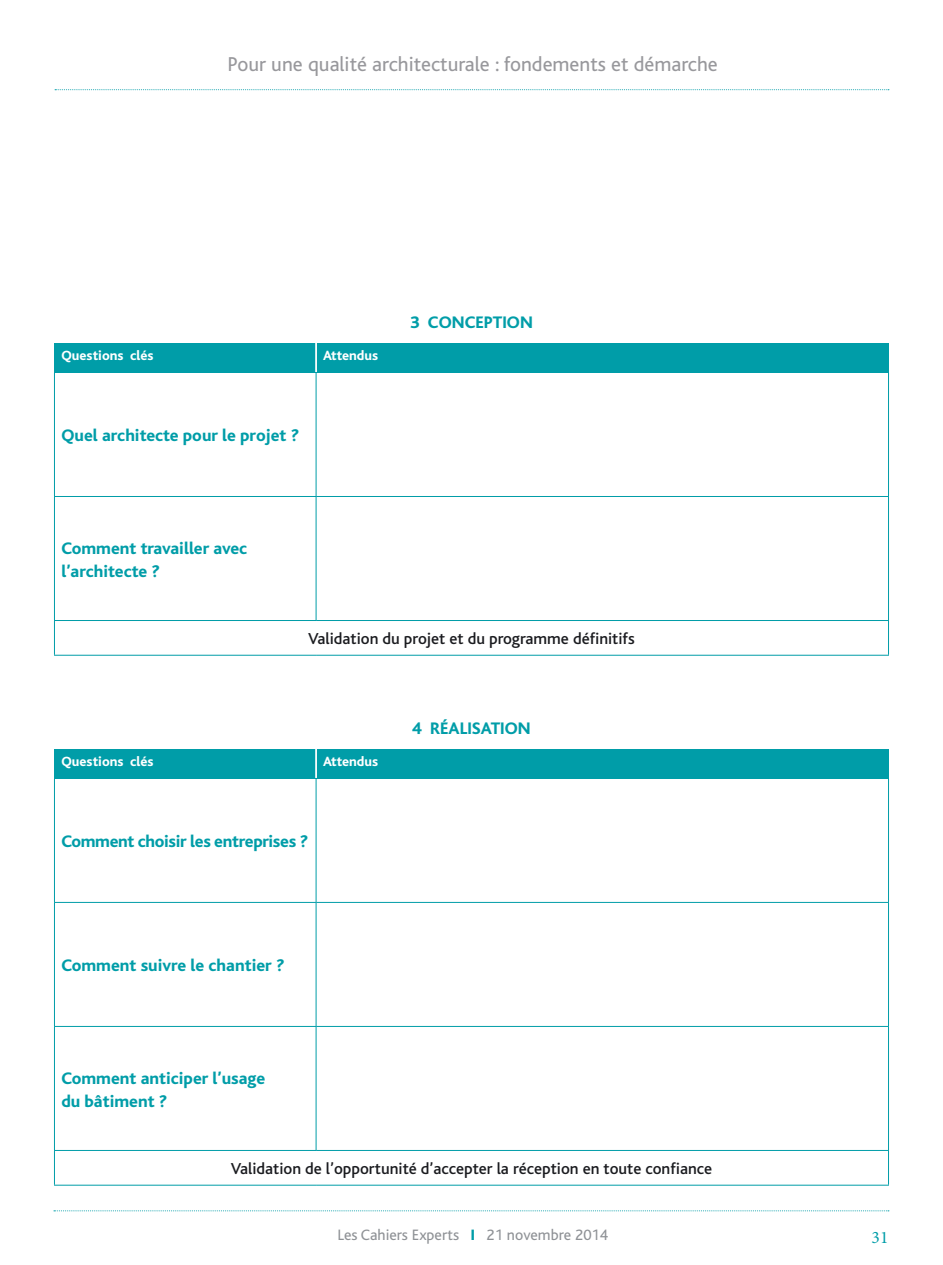
<style>
.page{position:relative;width:943px;height:1265px;background:#fff}
.page>*{position:absolute;margin:0;border:0;box-sizing:border-box;transform-origin:0 0}
.t1{font:21px "Bliss";color:#98989c}
.t2{font:800 17.5px/22.8px "Bliss";color:#009da8}
.t3{font:800 17.5px "Bliss";letter-spacing:-.02em;color:#009da8}
.t4{font:17.5px "Minion Pro";color:#009da8}
.t5{font:500 16.62px "Bliss";color:#1b1c20}
.t6{font:15.75px "Bliss";color:#8f9296}
.t7{font:800 14px "Bliss";color:#fff}
.s1{font-weight:800;color:#009da8}
</style>
<div class="page">
<svg style="left:55px;top:89px;width:834px;height:1px"></svg>
<svg style="left:54px;top:1210px;width:835px;height:1px"></svg>
<div style="left:54px;top:343px;width:262px;height:29px;background:#009da8"></div>
<div style="left:316px;top:343px;width:572px;height:29px;background:#009da8"></div>
<hr style="left:54px;top:372px;width:262px;height:1px;background:#009da8">
<hr style="left:54px;top:373px;width:1px;height:123px;background:#009da8">
<hr style="left:316px;top:372px;width:573px;height:1px;background:#009da8">
<hr style="left:315px;top:373px;width:1px;height:123px;background:#009da8">
<hr style="left:888px;top:373px;width:1px;height:123px;background:#009da8">
<hr style="left:54px;top:496px;width:262px;height:1px;background:#009da8">
<hr style="left:54px;top:497px;width:1px;height:123px;background:#009da8">
<hr style="left:316px;top:496px;width:573px;height:1px;background:#009da8">
<hr style="left:315px;top:497px;width:1px;height:123px;background:#009da8">
<hr style="left:888px;top:497px;width:1px;height:123px;background:#009da8">
<hr style="left:54px;top:620px;width:262px;height:1px;background:#009da8">
<hr style="left:54px;top:621px;width:1px;height:34px;background:#009da8">
<hr style="left:316px;top:620px;width:573px;height:1px;background:#009da8">
<hr style="left:888px;top:621px;width:1px;height:34px;background:#009da8">
<hr style="left:54px;top:655px;width:262px;height:1px;background:#009da8">
<hr style="left:316px;top:655px;width:573px;height:1px;background:#009da8">
<hr style="left:315px;top:343px;width:2px;height:29px;background:#fff">
<div style="left:54px;top:749px;width:262px;height:29px;background:#009da8"></div>
<div style="left:316px;top:749px;width:572px;height:29px;background:#009da8"></div>
<hr style="left:54px;top:778px;width:262px;height:1px;background:#009da8">
<hr style="left:54px;top:779px;width:1px;height:123px;background:#009da8">
<hr style="left:316px;top:778px;width:573px;height:1px;background:#009da8">
<hr style="left:315px;top:779px;width:1px;height:123px;background:#009da8">
<hr style="left:888px;top:779px;width:1px;height:123px;background:#009da8">
<hr style="left:54px;top:902px;width:262px;height:1px;background:#009da8">
<hr style="left:54px;top:903px;width:1px;height:123px;background:#009da8">
<hr style="left:316px;top:902px;width:573px;height:1px;background:#009da8">
<hr style="left:315px;top:903px;width:1px;height:123px;background:#009da8">
<hr style="left:888px;top:903px;width:1px;height:123px;background:#009da8">
<hr style="left:54px;top:1026px;width:262px;height:1px;background:#009da8">
<hr style="left:54px;top:1027px;width:1px;height:123px;background:#009da8">
<hr style="left:316px;top:1026px;width:573px;height:1px;background:#009da8">
<hr style="left:315px;top:1027px;width:1px;height:123px;background:#009da8">
<hr style="left:888px;top:1027px;width:1px;height:123px;background:#009da8">
<hr style="left:54px;top:1150px;width:262px;height:1px;background:#009da8">
<hr style="left:54px;top:1151px;width:1px;height:34px;background:#009da8">
<hr style="left:316px;top:1150px;width:573px;height:1px;background:#009da8">
<hr style="left:888px;top:1151px;width:1px;height:34px;background:#009da8">
<hr style="left:54px;top:1185px;width:262px;height:1px;background:#009da8">
<hr style="left:316px;top:1185px;width:573px;height:1px;background:#009da8">
<hr style="left:315px;top:749px;width:2px;height:29px;background:#fff">
<p class="t1" style="left:227px;top:53px;width:492px">Pour une qualité architecturale : fondements et démarche</p>
<p class="t7" style="left:61px;top:349px;width:94px">Questions clés</p>
<p class="t7" style="left:323px;top:349px;width:57px">Attendus</p>
<p class="t2" style="left:61px;top:424px;width:239px">Quel architecte pour le projet ?</p>
<p class="t2" style="left:410px;top:312px;width:110px">3 CONCEPTION</p>
<p class="t2" style="left:61px;top:537px;width:187px">Comment travailler avec l’architecte ?</p>
<p class="t5" style="left:308px;top:630px;width:328px">Validation du projet et du programme définitifs</p>
<p class="t7" style="left:61px;top:754px;width:94px">Questions clés</p>
<p class="t7" style="left:323px;top:754px;width:57px">Attendus</p>
<p class="t3" style="left:61px;top:832px;width:248px">Comment choisir les entreprises ?</p>
<p class="t2" style="left:412px;top:718px;width:106px">4 RéALISATION</p>
<p class="t2" style="left:61px;top:954px;width:224px">Comment suivre le chantier ?</p>
<p class="t2" style="left:61px;top:1067px;width:205px">Comment anticiper l’usage du bâtiment ?</p>
<p class="t5" style="left:231px;top:1160px;width:483px">Validation de l’opportunité d’accepter la réception en toute confiance</p>
<p class="t6" style="left:337px;top:1227px;width:272px">Les Cahiers Experts <span class="s1">I</span> 21 novembre 2014</p>
<p class="t4" style="left:871px;top:1225px;width:18px">31</p>
</div>
